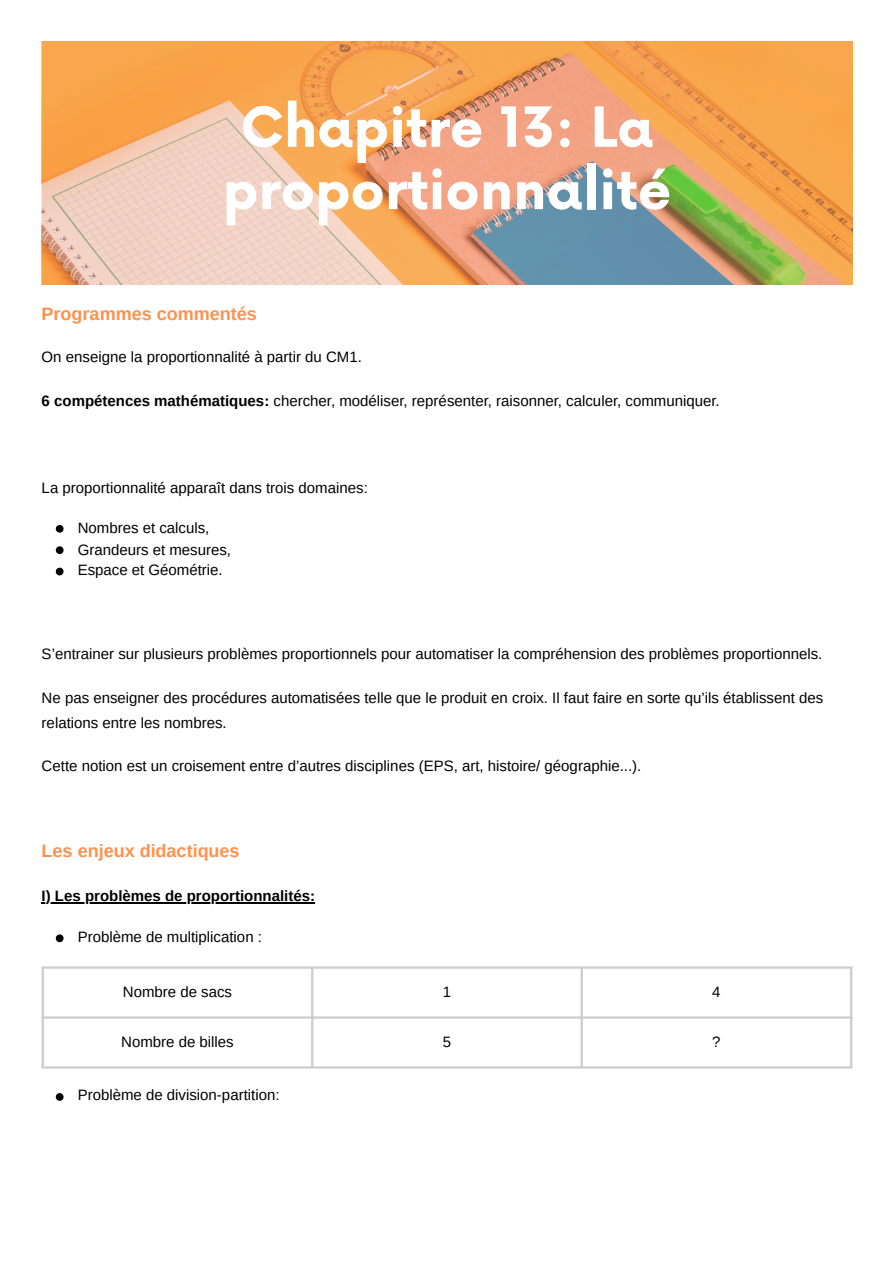
<style>
.page{position:relative;width:894px;height:1263px;background:#fff}
.page>*{position:absolute;margin:0;border:0;box-sizing:border-box;transform-origin:0 0}
.t1{font:700 53.85px/62.4px "Now";color:#fff;text-align:center}
.t2{font:700 18px "Arimo";color:#ff914d}
.t3{font:15px/24.8px "Arimo";color:#000}
.t4{font:700 15px "Arimo";color:#000}
.s1{font-weight:700}
</style>
<div class="page">
<hr style="left:42px;top:902px;width:273px;height:1px;background:#000">
<img style="left:42px;top:42px;width:810px;height:243px">
<svg style="left:56px;top:525px;width:7px;height:8px"></svg>
<svg style="left:56px;top:546px;width:7px;height:8px"></svg>
<svg style="left:56px;top:568px;width:7px;height:7px"></svg>
<svg style="left:56px;top:934px;width:7px;height:8px"></svg>
<hr style="left:42px;top:969px;width:2px;height:97px;background:#ccc">
<hr style="left:311px;top:969px;width:2px;height:97px;background:#ccc">
<hr style="left:580px;top:969px;width:2px;height:97px;background:#ccc">
<hr style="left:849px;top:969px;width:3px;height:97px;background:#ccc">
<hr style="left:42px;top:966px;width:810px;height:3px;background:#ccc">
<hr style="left:42px;top:1016px;width:810px;height:3px;background:#ccc">
<hr style="left:42px;top:1066px;width:810px;height:3px;background:#ccc">
<svg style="left:56px;top:1093px;width:7px;height:8px"></svg>
<p class="t1" style="left:223px;top:99px;width:450px">Chapitre 13: La proportionnalité</p>
<h1 class="t2" style="left:42px;top:303px;width:216px">Programmes commentés</h1>
<p class="t3" style="left:42px;top:345px;width:322px">On enseigne la proportionnalité à partir du CM1.</p>
<p class="t3" style="left:42px;top:389px;width:679px"><span class="s1">6 compétences mathématiques:</span> chercher, modéliser, représenter, raisonner, calculer, communiquer.</p>
<p class="t3" style="left:42px;top:475px;width:327px">La proportionnalité apparaît dans trois domaines:</p>
<p class="t3" style="left:78px;top:516px;width:133px">Nombres et calculs,</p>
<p class="t3" style="left:78px;top:537px;width:155px">Grandeurs et mesures,</p>
<p class="t3" style="left:78px;top:557px;width:147px">Espace et Géométrie.</p>
<p class="t3" style="left:42px;top:642px;width:782px">S’entrainer sur plusieurs problèmes proportionnels pour automatiser la compréhension des problèmes proportionnels.</p>
<p class="t3" style="left:42px;top:686px;width:782px">Ne pas enseigner des procédures automatisées telle que le produit en croix. Il faut faire en sorte qu’ils établissent des relations entre les nombres.</p>
<p class="t3" style="left:42px;top:753px;width:601px">Cette notion est un croisement entre d’autres disciplines (EPS, art, histoire/ géographie...).</p>
<h1 class="t2" style="left:42px;top:841px;width:199px">Les enjeux didactiques</h1>
<p class="t4" style="left:42px;top:888px;width:275px">I) Les problèmes de proportionnalités:</p>
<p class="t3" style="left:78px;top:924px;width:186px">Problème de multiplication :</p>
<p class="t3" style="left:123px;top:979px;width:111px">Nombre de sacs</p>
<p class="t3" style="left:442px;top:979px;width:10px">1</p>
<p class="t3" style="left:712px;top:979px;width:10px">4</p>
<p class="t3" style="left:121px;top:1029px;width:114px">Nombre de billes</p>
<p class="t3" style="left:442px;top:1029px;width:10px">5</p>
<p class="t3" style="left:712px;top:1029px;width:10px">?</p>
<p class="t3" style="left:78px;top:1083px;width:203px">Problème de division-partition:</p>
</div>
